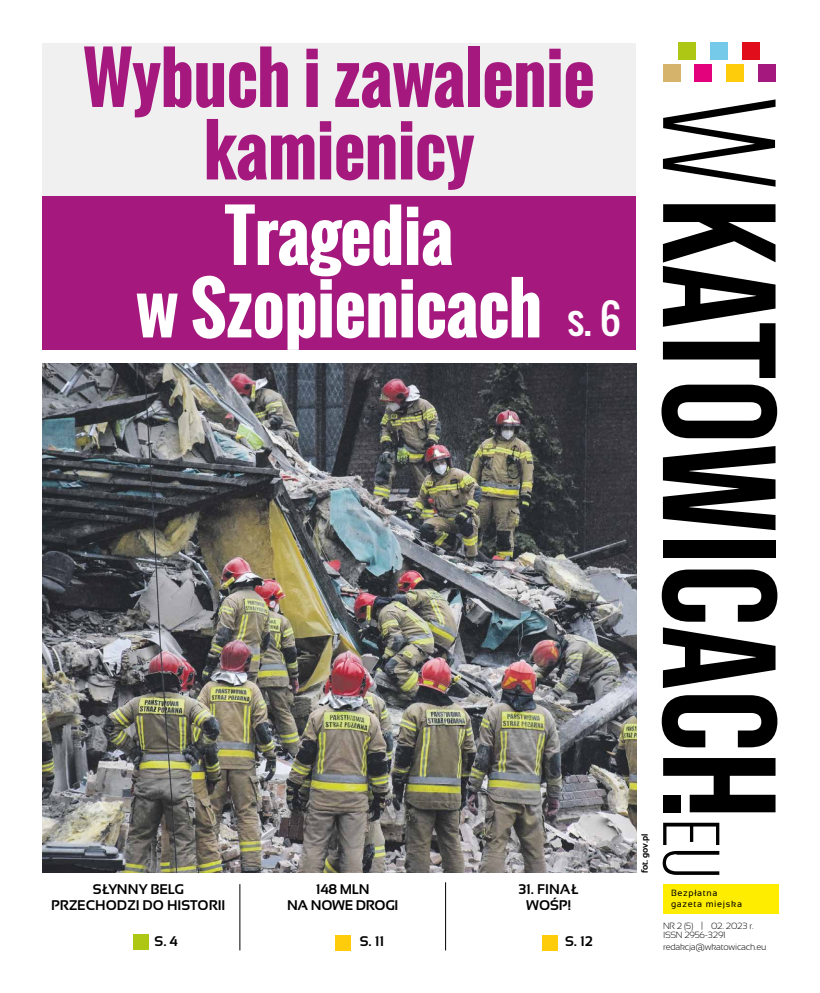
<style>
.page{position:relative;width:820px;height:993px;background:#fff}
.page>*{position:absolute;margin:0;border:0;box-sizing:border-box;transform-origin:0 0}
.t1{font:700 68.8px/72.4px "Oswald";letter-spacing:-.01em;color:#a5197e;text-align:center}
.t2{font:700 68.8px/72.4px "Oswald";letter-spacing:-.01em;color:#fff}
.t3{font:700 14px/16px "Sansation";color:#000;text-align:center}
.t4{font:700 14px/16px "Sansation";letter-spacing:-.02em;color:#000;text-align:center}
.t5{font:300 9px/9.8px "Sansation";letter-spacing:-.02em;color:#000}
.t6{font:9px/10.8px "Sansation";letter-spacing:.075em;color:#000}
.t7{font:700 9px "Sansation";color:#000}
.s1{font-weight:400;font-size:40px}
</style>
<div class="page">
<img style="left:43px;top:363px;width:593px;height:509px">
<div style="left:757px;top:64px;width:18px;height:18px;background:#a5197e"></div>
<div style="left:726px;top:64px;width:17px;height:18px;background:#fecc0b"></div>
<div style="left:694px;top:64px;width:18px;height:18px;background:#e4027c"></div>
<div style="left:741px;top:43px;width:18px;height:17px;background:#e10d1a"></div>
<div style="left:710px;top:43px;width:17px;height:17px;background:#74cae8"></div>
<div style="left:678px;top:43px;width:18px;height:17px;background:#adc714"></div>
<div style="left:662px;top:64px;width:18px;height:18px;background:#d6b36b"></div>
<svg style="left:663px;top:822px;width:56px;height:22px"></svg>
<svg style="left:662px;top:850px;width:57px;height:24px"></svg>
<svg style="left:662px;top:99px;width:113px;height:88px"></svg>
<svg style="left:662px;top:204px;width:113px;height:174px"></svg>
<svg style="left:661px;top:384px;width:115px;height:54px"></svg>
<svg style="left:662px;top:446px;width:113px;height:84px"></svg>
<div style="left:662px;top:539px;width:113px;height:18px;background:#000"></div>
<svg style="left:661px;top:569px;width:116px;height:52px"></svg>
<svg style="left:662px;top:627px;width:113px;height:60px"></svg>
<svg style="left:661px;top:695px;width:116px;height:52px"></svg>
<svg style="left:663px;top:758px;width:112px;height:54px"></svg>
<div style="left:662px;top:883px;width:116px;height:30px;background:#ffed00"></div>
<hr style="left:239px;top:883px;width:1px;height:67px;background:#000">
<hr style="left:445px;top:882px;width:1px;height:68px;background:#000">
<div style="left:43px;top:43px;width:592px;height:202px;background:#f0f0f1"></div>
<div style="left:134px;top:934px;width:15px;height:15px;background:#adc714"></div>
<div style="left:43px;top:196px;width:592px;height:153px;background:#a5197e"></div>
<div style="left:542px;top:934px;width:15px;height:16px;background:#fecc0b"></div>
<div style="left:335px;top:934px;width:16px;height:16px;background:#fecc0b"></div>
<h1 class="t1" style="left:83px;top:42px;width:512px">Wybuch i zawalenie kamienicy</h1>
<h1 class="t2" style="left:136px;top:200px;width:486px;text-indent:89px">Tragedia<br>w Szopienicach <span class="s1">s. 6</span></h1>
<p class="t3" style="left:51px;top:880px;width:176px">SŁYNNY BELG<br>PRZECHODZI DO HISTORII</p>
<p class="t3" style="left:154px;top:933px;width:25px">S. 4</p>
<p class="t4" style="left:287px;top:880px;width:113px">148 MLN<br>NA NOWE DROGI</p>
<p class="t3" style="left:360px;top:933px;width:26px">S. 11</p>
<p class="t3" style="left:518px;top:880px;width:62px">31. FINAŁ<br>WOŚP!</p>
<p class="t3" style="left:565px;top:933px;width:29px">S. 12</p>
<p class="t7" style="left:639px;top:872px;width:41px;rotate:-90deg">fot. gov.pl</p>
<p class="t6" style="left:670px;top:887px;width:72px">Bezpłatna gazeta miejska</p>
<p class="t5" style="left:662px;top:920px;width:92px">NR 2 (5) | 02. 2023 r.<br>ISSN 2956-3291</p>
<p class="t5" style="left:662px;top:941px;width:105px">redakcja@wkatowicach.eu</p>
</div>
